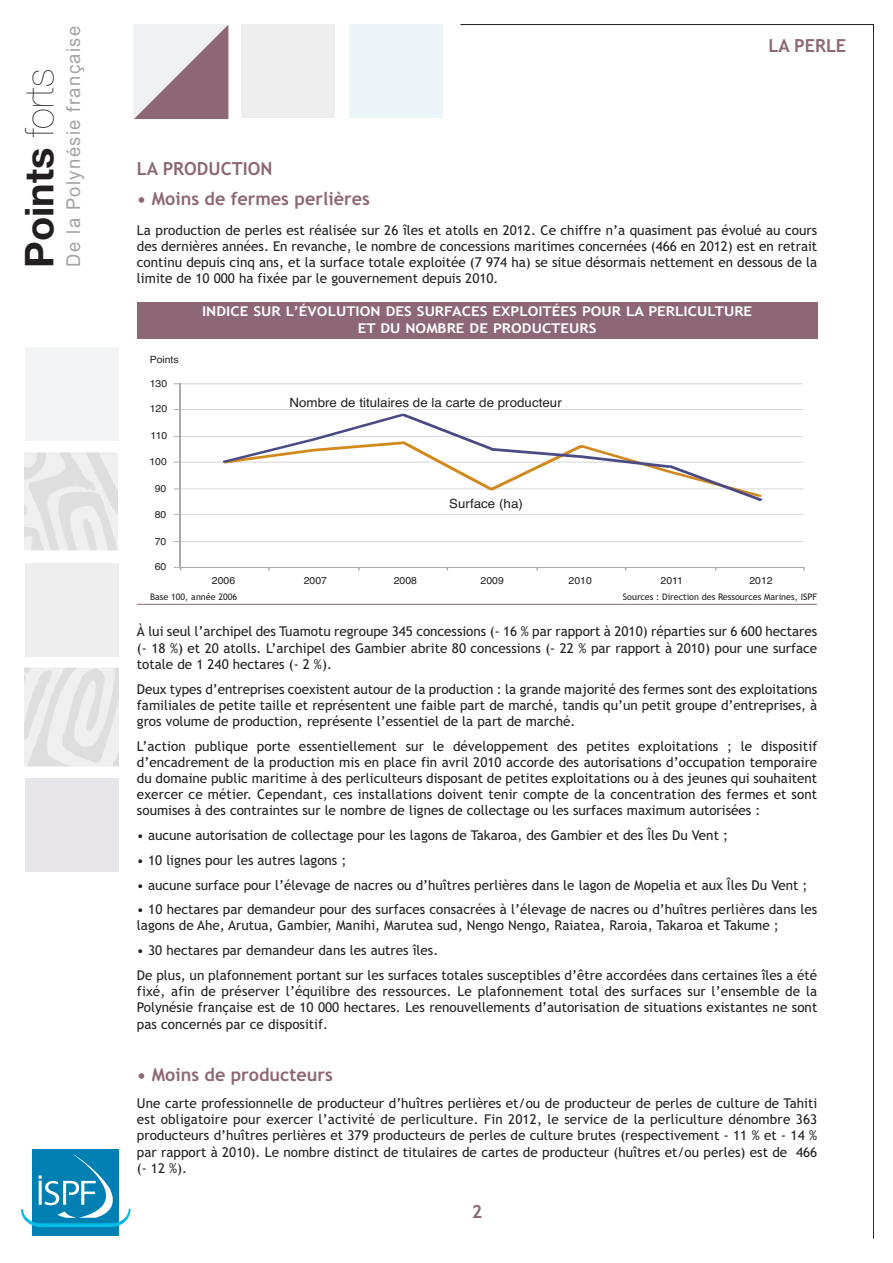
<style>
.page{position:relative;width:893px;height:1263px;background:#fff}
.page>*{position:absolute;margin:0;border:0;box-sizing:border-box;transform-origin:0 0}
.t1{font:700 39.75px "Helvetica Neue";color:#231f20}
.t2{font:19.2px "Arial";letter-spacing:.075em;color:#a2a3a7;scale:.96 1}
.t3{font:700 18px "Trebuchet MS";color:#8d6775}
.t4{font:13.5px/16.2px "Trebuchet MS";color:#231f20;text-align:justify}
.t5{font:700 13.5px/16.2px "Trebuchet MS";color:#fff;text-align:center;scale:1.12 1}
.t6{font:12.75px "Helvetica";color:#231f20;scale:1.05 1}
.t7{font:9.9px "Helvetica";color:#231f20;scale:1.05 1}
.t8{font:9px "Trebuchet MS";color:#231f20}
.s1{font-weight:200}
</style>
<div class="page">
<div style="left:241px;top:25px;width:93px;height:93px;background:#eeeeef"></div>
<div style="left:349px;top:25px;width:93px;height:93px;background:#ebf4f7"></div>
<div style="left:25px;top:347px;width:93px;height:94px;background:#f2f3f4"></div>
<div style="left:25px;top:563px;width:93px;height:93px;background:#eeeeef"></div>
<div style="left:25px;top:778px;width:93px;height:94px;background:#e8e5ea"></div>
<svg style="left:460px;top:24px;width:414px;height:1214px"></svg>
<div style="left:32px;top:1149px;width:87px;height:87px;background:#007fb2"></div>
<svg style="left:21px;top:1153px;width:110px;height:74px"></svg>
<svg style="left:134px;top:25px;width:94px;height:94px"></svg>
<img style="left:25px;top:452px;width:93px;height:99px">
<img style="left:25px;top:667px;width:93px;height:99px">
<div style="left:137px;top:341px;width:680px;height:261px;background:#fff"></div>
<hr style="left:180px;top:383px;width:623px;height:1px;background:#d1d2d4">
<hr style="left:180px;top:409px;width:623px;height:1px;background:#d1d2d4">
<hr style="left:180px;top:436px;width:623px;height:1px;background:#d1d2d4">
<hr style="left:180px;top:462px;width:623px;height:1px;background:#d1d2d4">
<hr style="left:180px;top:488px;width:623px;height:1px;background:#d1d2d4">
<hr style="left:180px;top:514px;width:623px;height:1px;background:#d1d2d4">
<hr style="left:180px;top:541px;width:623px;height:1px;background:#d1d2d4">
<hr style="left:180px;top:383px;width:1px;height:184px;background:#a8a9ad">
<hr style="left:180px;top:567px;width:623px;height:1px;background:#a8a9ad">
<svg style="left:223px;top:414px;width:540px;height:87px"></svg>
<div style="left:137px;top:302px;width:680px;height:36px;background:#8d6775"></div>
<hr style="left:137px;top:604px;width:680px;height:1px;background:#8d6775">
<h1 class="t1" style="left:15px;top:268px;width:201px;rotate:-90deg">Points <span class="s1">forts</span></h1>
<h2 class="t2" style="left:61px;top:267px;width:252px;rotate:-90deg">De la Polynésie française</h2>
<h3 class="t3" style="left:768px;top:35px;width:79px">LA PERLE</h3>
<h3 class="t3" style="left:137px;top:158px;width:137px">LA PRODUCTION</h3>
<h3 class="t3" style="left:137px;top:188px;width:234px">• Moins de fermes perlières</h3>
<p class="t4" style="left:137px;top:222px;width:682px">La production de perles est réalisée sur 26 îles et atolls en 2012. Ce chiffre n’a quasiment pas évolué au cours des dernières années. En revanche, le nombre de concessions maritimes concernées (466 en 2012) est en retrait continu depuis cinq ans, et la surface totale exploitée (7 974 ha) se situe désormais nettement en dessous de la limite de 10 000 ha fixée par le gouvernement depuis 2010.</p>
<p class="t7" style="left:150px;top:352px;width:29px">Points</p>
<p class="t7" style="left:150px;top:376px;width:18px">130</p>
<p class="t7" style="left:150px;top:401px;width:18px">120</p>
<p class="t7" style="left:151px;top:428px;width:17px">110</p>
<p class="t7" style="left:149px;top:454px;width:18px">100</p>
<p class="t7" style="left:155px;top:481px;width:13px">90</p>
<p class="t7" style="left:155px;top:506px;width:13px">80</p>
<p class="t7" style="left:155px;top:534px;width:13px">70</p>
<p class="t7" style="left:155px;top:559px;width:13px">60</p>
<p class="t5" style="left:202px;top:304px;width:493px">INDICE SUR L’ÉVOLUTION DES SURFACES EXPLOITÉES POUR LA PERLICULTURE<br>ET DU NOMBRE DE PRODUCTEURS</p>
<p class="t6" style="left:289px;top:393px;width:261px">Nombre de titulaires de la carte de producteur</p>
<p class="t6" style="left:449px;top:493px;width:72px">Surface (ha)</p>
<p class="t7" style="left:212px;top:573px;width:24px">2006</p>
<p class="t7" style="left:304px;top:573px;width:24px">2007</p>
<p class="t7" style="left:394px;top:573px;width:24px">2008</p>
<p class="t7" style="left:481px;top:573px;width:24px">2009</p>
<p class="t7" style="left:568px;top:573px;width:24px">2010</p>
<p class="t7" style="left:660px;top:573px;width:23px">2011</p>
<p class="t7" style="left:749px;top:573px;width:24px">2012</p>
<p class="t8" style="left:150px;top:592px;width:89px">Base 100, année 2006</p>
<p class="t8" style="left:623px;top:592px;width:196px">Sources : Direction des Ressources Marines, ISPF</p>
<p class="t4" style="left:137px;top:624px;width:682px">À lui seul l’archipel des Tuamotu regroupe 345 concessions (- 16 % par rapport à 2010) réparties sur 6 600 hectares (- 18 %) et 20 atolls. L’archipel des Gambier abrite 80 concessions (- 22 % par rapport à 2010) pour une surface totale de 1 240 hectares (- 2 %).</p>
<p class="t4" style="left:137px;top:681px;width:682px">Deux types d’entreprises coexistent autour de la production : la grande majorité des fermes sont des exploitations familiales de petite taille et représentent une faible part de marché, tandis qu’un petit groupe d’entreprises, à gros volume de production, représente l’essentiel de la part de marché.</p>
<p class="t4" style="left:137px;top:738px;width:682px">L’action publique porte essentiellement sur le développement des petites exploitations ; le dispositif d’encadrement de la production mis en place fin avril 2010 accorde des autorisations d’occupation temporaire du domaine public maritime à des perliculteurs disposant de petites exploitations ou à des jeunes qui souhaitent exercer ce métier. Cependant, ces installations doivent tenir compte de la concentration des fermes et sont soumises à des contraintes sur le nombre de lignes de collectage ou les surfaces maximum autorisées :</p>
<p class="t4" style="left:137px;top:827px;width:593px">• aucune autorisation de collectage pour les lagons de Takaroa, des Gambier et des Îles Du Vent ;</p>
<p class="t4" style="left:137px;top:852px;width:211px">• 10 lignes pour les autres lagons ;</p>
<p class="t4" style="left:137px;top:877px;width:672px">• aucune surface pour l’élevage de nacres ou d’huîtres perlières dans le lagon de Mopelia et aux Îles Du Vent ;</p>
<p class="t4" style="left:137px;top:901px;width:682px">• 10 hectares par demandeur pour des surfaces consacrées à l’élevage de nacres ou d’huîtres perlières dans les lagons de Ahe, Arutua, Gambier, Manihi, Marutea sud, Nengo Nengo, Raiatea, Raroia, Takaroa et Takume ;</p>
<p class="t4" style="left:137px;top:938px;width:682px;line-height:24.8px">• 30 hectares par demandeur dans les autres îles.<br>De plus, un plafonnement portant sur les surfaces totales susceptibles d’être accordées dans certaines îles a été</p>
<p class="t4" style="left:137px;top:983px;width:682px">fixé, afin de préserver l’équilibre des ressources. Le plafonnement total des surfaces sur l’ensemble de la Polynésie française est de 10 000 hectares. Les renouvellements d’autorisation de situations existantes ne sont pas concernés par ce dispositif.</p>
<h3 class="t3" style="left:137px;top:1064px;width:198px">• Moins de producteurs</h3>
<p class="t4" style="left:137px;top:1095px;width:682px">Une carte professionnelle de producteur d’huîtres perlières et/ou de producteur de perles de culture de Tahiti est obligatoire pour exercer l’activité de perliculture. Fin 2012, le service de la perliculture dénombre 363 producteurs d’huîtres perlières et 379 producteurs de perles de culture brutes (respectivement - 11 % et - 14 % par rapport à 2010). Le nombre distinct de titulaires de cartes de producteur (huîtres et/ou perles) est de 466 (- 12 %).</p>
<h3 class="t3" style="left:472px;top:1201px;width:12px">2</h3>
</div>
